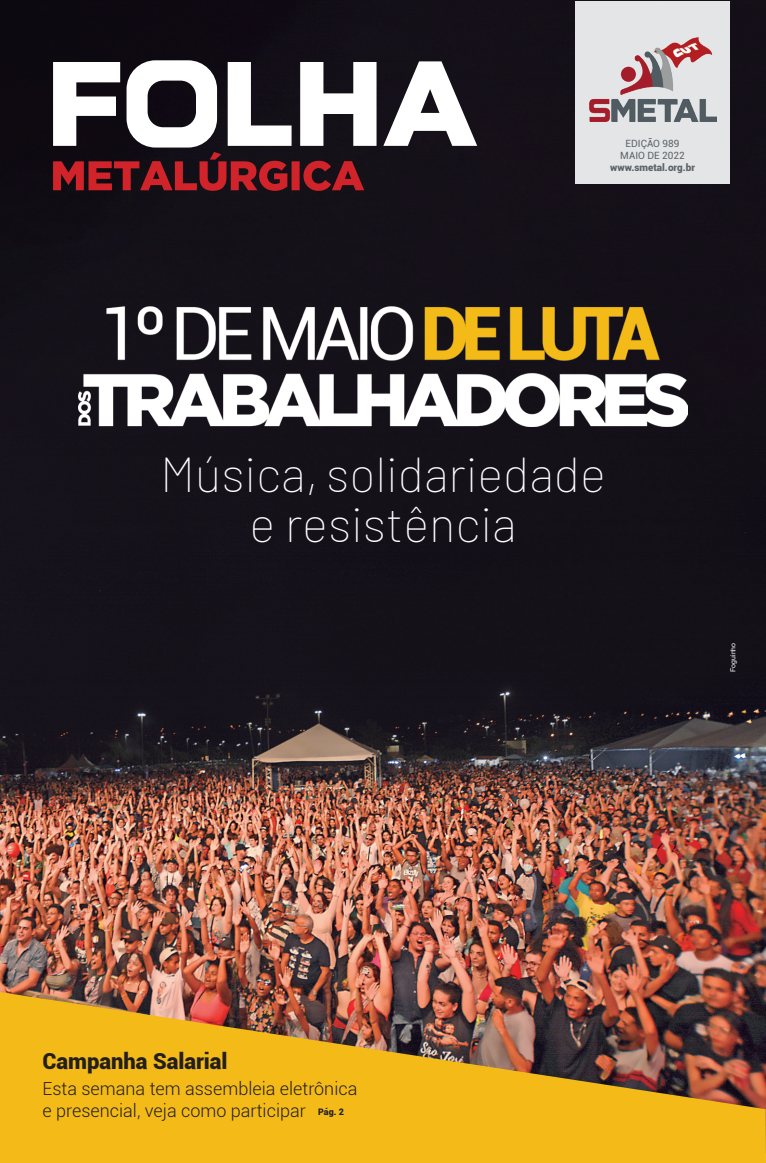
<style>
.page{position:relative;width:766px;height:1163px;background:#fff}
.page>*{position:absolute;margin:0;border:0;box-sizing:border-box;transform-origin:0 0}
.t1{font:100 49px "Barlow";color:#fff}
.t2{font:900 22px "Roboto";color:#231f20}
.t3{font:300 18px "Roboto";color:#231f20}
.t4{font:10px/12px "Roboto";color:#5a6368;text-align:center}
.t5{font:900 10px "Roboto";color:#5a6368}
.t6{font:900 9px "Roboto";color:#231f20}
.t7{font:7px "Arial";color:#fff}
</style>
<div class="page">
<img style="left:0;top:0;width:765px;height:991px">
<div style="left:575px;top:1px;width:154px;height:182px;background:#e4e5e7"></div>
<img style="left:589px;top:38px;width:127px;height:83px">
<svg style="left:53px;top:60px;width:323px;height:131px"></svg>
<svg style="left:383px;top:61px;width:94px;height:85px"></svg>
<img style="left:78px;top:306px;width:609px;height:120px">
<img style="left:0;top:991px;width:765px;height:171px">
<p class="t4" style="left:620px;top:137px;width:66px">EDIÇÃO 989<br>MAIO DE 2022</p>
<p class="t5" style="left:610px;top:161px;width:86px">www.smetal.org.br</p>
<p class="t1" style="left:160px;top:444px;width:447px">Música, solidariedade</p>
<p class="t1" style="left:249px;top:494px;width:268px">e resistência</p>
<p class="t7" style="left:728px;top:672px;width:31px;rotate:-90deg">Foguinho</p>
<p class="t2" style="left:42px;top:1044px;width:187px">Campanha Salarial</p>
<p class="t3" style="left:42px;top:1076px;width:316px">Esta semana tem assembleia eletrônica</p>
<p class="t3" style="left:42px;top:1097px;width:265px">e presencial, veja como participar</p>
<p class="t6" style="left:318px;top:1105px;width:27px">Pág. 2</p>
</div>
